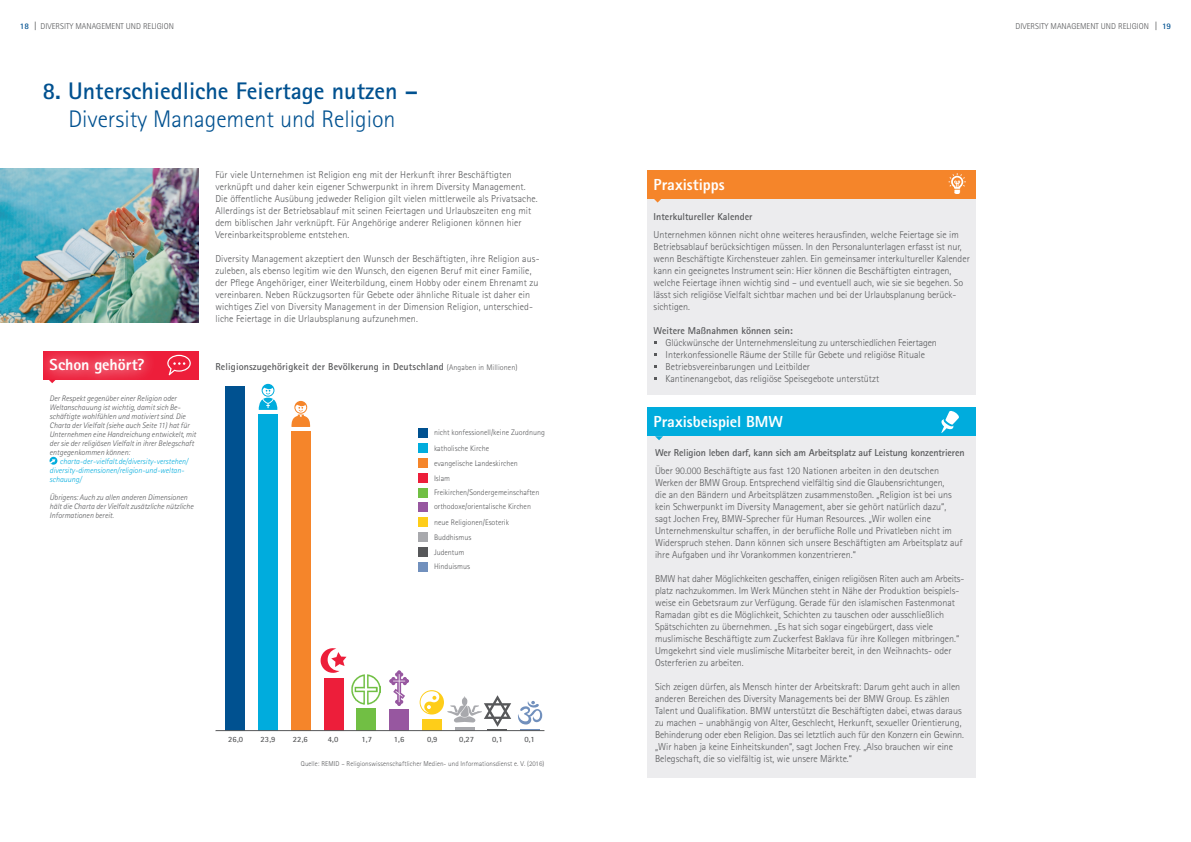
<style>
.page{position:relative;width:1191px;height:842px;background:#fff}
.page>*{position:absolute;margin:0;border:0;box-sizing:border-box;transform-origin:0 0}
.t1{font:700 24px "Rotis Sans Serif Std";color:#005190}
.t2{font:300 24px "Rotis Sans Serif Std";color:#005190}
.t3{font:800 16px "Rotis Sans Serif Std";letter-spacing:-.005em;color:#fff}
.t4{font:300 10px/12px "Rotis Sans Serif Std";color:#57585a}
.t5{font:700 10px "Rotis Sans Serif Std";color:#57585a}
.t6{font:300 8.5px "Rotis Sans Serif Std";color:#57585a}
.t7{font:700 8.5px "Rotis Sans Serif Std";color:#005190}
.t8{font:italic 300 8px/9px "Rotis Sans Serif Std";color:#57585a}
.t9{font:300 8px/14.4px "Rotis Sans Serif Std";color:#57585a}
.t10{font:italic 300 8px/9px "Rotis Sans Serif Std";color:#00acdd}
.t11{font:700 8px "Rotis Sans Serif Std";letter-spacing:.01em;color:#57585a}
.t12{font:300 7px "Rotis Sans Serif Std";letter-spacing:.01em;color:#57585a}
.s1{font-family:"Frutiger";font-weight:400;font-stretch:condensed}
.s2{font-weight:700;color:#005190}
.s3{font-weight:300;font-size:8px}
</style>
<div class="page">
<div style="left:647px;top:199px;width:328px;height:196px;background:#ececee"></div>
<div style="left:646px;top:170px;width:329px;height:29px;background:#f5852a"></div>
<svg style="left:654px;top:199px;width:7px;height:4px"></svg>
<svg style="left:948px;top:173px;width:18px;height:21px"></svg>
<div style="left:646px;top:434px;width:329px;height:344px;background:#ececee"></div>
<div style="left:646px;top:408px;width:329px;height:28px;background:#00acdd"></div>
<svg style="left:655px;top:436px;width:8px;height:4px"></svg>
<svg style="left:941px;top:411px;width:18px;height:22px"></svg>
<div style="left:418px;top:428px;width:10px;height:10px;background:#005190"></div>
<div style="left:418px;top:458px;width:10px;height:10px;background:#f5852a"></div>
<div style="left:419px;top:443px;width:9px;height:10px;background:#00acdd"></div>
<div style="left:418px;top:473px;width:10px;height:9px;background:#ed1e3a"></div>
<div style="left:418px;top:518px;width:10px;height:9px;background:#fecd19"></div>
<div style="left:418px;top:503px;width:10px;height:9px;background:#9757a0"></div>
<div style="left:418px;top:547px;width:10px;height:10px;background:#57585a"></div>
<div style="left:418px;top:562px;width:10px;height:10px;background:#7190bd"></div>
<div style="left:419px;top:488px;width:9px;height:9px;background:#71bf44"></div>
<div style="left:419px;top:532px;width:9px;height:10px;background:#a8a9ad"></div>
<img style="left:0;top:169px;width:198px;height:153px">
<div style="left:225px;top:386px;width:20px;height:344px;background:#005190"></div>
<div style="left:258px;top:414px;width:20px;height:316px;background:#00acdd"></div>
<div style="left:291px;top:431px;width:20px;height:299px;background:#f5852a"></div>
<div style="left:50px;top:457px;width:7px;height:8px;background:#00acdd;border-radius:50%"></div>
<svg style="left:50px;top:459px;width:5px;height:5px"></svg>
<div style="left:43px;top:351px;width:155px;height:28px;background:#ed1e3a"></div>
<div style="left:33px;top:341px;width:128px;height:50px;background:#fff"></div>
<div style="left:38px;top:346px;width:118px;height:40px;background:#fff;opacity:.75"></div>
<svg style="left:48px;top:379px;width:8px;height:4px"></svg>
<svg style="left:167px;top:355px;width:24px;height:20px"></svg>
<svg style="left:259px;top:384px;width:18px;height:26px"></svg>
<svg style="left:291px;top:401px;width:19px;height:26px"></svg>
<svg style="left:215px;top:648px;width:330px;height:83px"></svg>
<p class="t6" style="left:1015px;top:21px;width:143px">DIVERSITY MANAGEMENT UND RELIGION <span class="s1">|</span></p>
<p class="t6" style="left:20px;top:21px;width:156px"><span class="s2">18</span> <span class="s1">|</span> DIVERSITY MANAGEMENT UND RELIGION</p>
<p class="t7" style="left:1162px;top:20px;width:11px">19</p>
<h1 class="t1" style="left:42px;top:76px;width:377px">8. Unterschiedliche Feiertage nutzen –</h1>
<h1 class="t2" style="left:68px;top:105px;width:329px">Diversity Management und Religion</h1>
<p class="t4" style="left:215px;top:169px;width:324px">Für viele Unternehmen ist Religion eng mit der Herkunft ihrer Beschäftigten verknüpft und daher kein eigener Schwerpunkt in ihrem Diversity Management.<br>Die öffentliche Ausübung jedweder Religion gilt vielen mittlerweile als Privatsache.<br>Allerdings ist der Betriebsablauf mit seinen Feiertagen und Urlaubszeiten eng mit dem biblischen Jahr verknüpft. Für Angehörige anderer Religionen können hier Vereinbarkeitsprobleme entstehen.</p>
<p class="t4" style="left:215px;top:253px;width:326px">Diversity Management akzeptiert den Wunsch der Beschäftigten, ihre Religion aus&shy;zuleben, als ebenso legitim wie den Wunsch, den eigenen Beruf mit einer Familie, der Pflege Angehöriger, einer Weiterbildung, einem Hobby oder einem Ehrenamt zu vereinbaren. Neben Rückzugsorten für Gebete oder ähnliche Rituale ist daher ein wichtiges Ziel von Diversity Management in der Dimension Religion, unterschied&shy;liche Feiertage in die Urlaubsplanung aufzunehmen.</p>
<h2 class="t3" style="left:50px;top:354px;width:96px">Schon gehört?</h2>
<p class="t8" style="left:50px;top:393px;width:148px">Der Respekt gegenüber einer Religion oder Weltanschauung ist wichtig, damit sich Be&shy;schäftigte wohlfühlen und motiviert sind. Die Charta der Vielfalt (siehe auch Seite 11) hat für Unternehmen eine Handreichung entwickelt, mit der sie der religiösen Vielfalt in ihrer Belegschaft entgegenkommen können:</p>
<p class="t10" style="left:50px;top:456px;width:140px;text-indent:10px">charta-der-vielfalt.de/diversity-verstehen/ diversity-dimensionen/religion-und-weltan&shy;schauung/</p>
<p class="t8" style="left:50px;top:492px;width:145px">Übrigens: Auch zu allen anderen Dimensionen hält die Charta der Vielfalt zusätzliche nützliche<br>Informationen bereit.</p>
<p class="t5" style="left:215px;top:360px;width:303px">Religionszugehörigkeit der Bevölkerung in Deutschland <span class="s3">(Angaben in Millionen)</span></p>
<p class="t9" style="left:434px;top:425px;width:112px">nicht konfessionell/keine Zuordnung</p>
<p class="t9" style="left:434px;top:456px;width:85px">evangelische Landeskirchen</p>
<p class="t9" style="left:434px;top:441px;width:57px">katholische Kirche</p>
<p class="t9" style="left:434px;top:471px;width:18px">Islam</p>
<p class="t9" style="left:434px;top:515px;width:76px">neue Religionen/Esoterik</p>
<p class="t9" style="left:434px;top:486px;width:107px">Freikirchen/Sondergemeinschaften</p>
<p class="t9" style="left:434px;top:530px;width:39px">Buddhismus</p>
<p class="t9" style="left:434px;top:500px;width:99px">orthodoxe/orientalische Kirchen</p>
<p class="t9" style="left:434px;top:545px;width:37px">Judentum<br>Hinduismus</p>
<p class="t11" style="left:228px;top:734px;width:16px">26,0</p>
<p class="t11" style="left:261px;top:734px;width:16px">23,9</p>
<p class="t11" style="left:293px;top:734px;width:16px">22,6</p>
<p class="t11" style="left:328px;top:734px;width:12px">4,0</p>
<p class="t11" style="left:361px;top:734px;width:12px">1,7</p>
<p class="t11" style="left:394px;top:734px;width:12px">1,6</p>
<p class="t11" style="left:427px;top:734px;width:12px">0,9</p>
<p class="t11" style="left:459px;top:734px;width:16px">0,27</p>
<p class="t11" style="left:492px;top:734px;width:12px">0,1</p>
<p class="t11" style="left:524px;top:734px;width:12px">0,1</p>
<p class="t12" style="left:301px;top:760px;width:245px">Quelle: REMID – Religionswissenschaftlicher Medien- und Informationsdienst e. V. (2016)</p>
<h2 class="t3" style="left:653px;top:174px;width:72px">Praxistipps</h2>
<p class="t5" style="left:653px;top:211px;width:100px">Interkultureller Kalender</p>
<p class="t4" style="left:653px;top:229px;width:318px">Unternehmen können nicht ohne weiteres herausfinden, welche Feiertage sie im Betriebsablauf berücksichtigen müssen. In den Personalunterlagen erfasst ist nur, wenn Beschäftigte Kirchensteuer zahlen. Ein gemeinsamer interkultureller Kalender kann ein geeignetes Instrument sein: Hier können die Beschäftigten eintragen, welche Feiertage ihnen wichtig sind – und eventuell auch, wie sie sie begehen. So lässt sich religiöse Vielfalt sichtbar machen und bei der Urlaubsplanung berück&shy;sichtigen.</p>
<p class="t5" style="left:653px;top:325px;width:141px">Weitere Maßnahmen können sein:</p>
<p class="t4" style="left:665px;top:337px;width:273px">Glückwünsche der Unternehmensleitung zu unterschiedlichen Feiertagen Interkonfessionelle Räume der Stille für Gebete und religiöse Rituale Betriebsvereinbarungen und Leitbilder<br>Kantinenangebot, das religiöse Speisegebote unterstützt</p>
<h2 class="t3" style="left:653px;top:411px;width:131px">Praxisbeispiel BMW</h2>
<p class="t5" style="left:655px;top:446px;width:311px">Wer Religion leben darf, kann sich am Arbeitsplatz auf Leistung konzentrieren</p>
<p class="t4" style="left:655px;top:464px;width:309px">Über 90.000 Beschäftigte aus fast 120 Nationen arbeiten in den deutschen Werken der BMW Group. Entsprechend vielfältig sind die Glaubensrichtungen,<br>die an den Bändern und Arbeitsplätzen zusammenstoßen. „Religion ist bei uns kein Schwerpunkt im Diversity Management, aber sie gehört natürlich dazu“, sagt Jochen Frey, BMW-Sprecher für Human Resources. „Wir wollen eine Unternehmenskultur schaffen, in der berufliche Rolle und Privatleben nicht im Widerspruch stehen. Dann können sich unsere Beschäftigten am Arbeitsplatz auf ihre Aufgaben und ihr Vorankommen konzentrieren.“</p>
<p class="t4" style="left:655px;top:572px;width:311px">BMW hat daher Möglichkeiten geschaffen, einigen religiösen Riten auch am Arbeits&shy;platz nachzukommen. Im Werk München steht in Nähe der Produktion beispiels&shy;weise ein Gebetsraum zur Verfügung. Gerade für den islamischen Fastenmonat Ramadan gibt es die Möglichkeit, Schichten zu tauschen oder ausschließlich Spätschichten zu übernehmen. „Es hat sich sogar eingebürgert, dass viele muslimische Beschäftigte zum Zuckerfest Baklava für ihre Kollegen mitbringen.“ Umgekehrt sind viele muslimische Mitarbeiter bereit, in den Weihnachts- oder Osterferien zu arbeiten.</p>
<p class="t4" style="left:655px;top:680px;width:310px">Sich zeigen dürfen, als Mensch hinter der Arbeitskraft: Darum geht auch in allen anderen Bereichen des Diversity Managements bei der BMW Group. Es zählen Talent und Qualifikation. BMW unterstützt die Beschäftigten dabei, etwas daraus zu machen – unabhängig von Alter, Geschlecht, Herkunft, sexueller Orientierung, Behinderung oder eben Religion. Das sei letztlich auch für den Konzern ein Gewinn. „Wir haben ja keine Einheitskunden“, sagt Jochen Frey. „Also brauchen wir eine Belegschaft, die so vielfältig ist, wie unsere Märkte.“</p>
</div>
